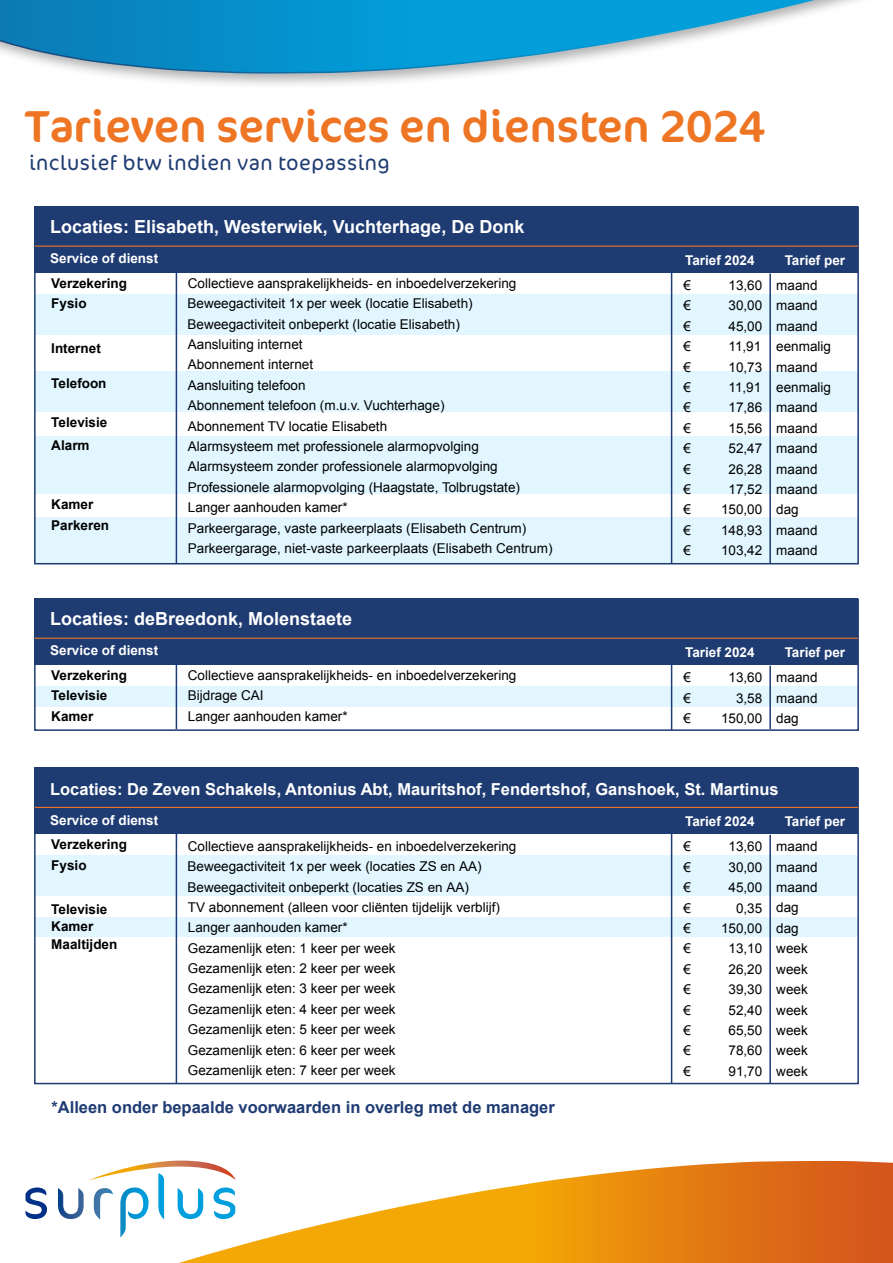
<style>
.page{position:relative;width:893px;height:1263px;background:#fff}
.page>*{position:absolute;margin:0;border:0;box-sizing:border-box;transform-origin:0 0}
.t1{font:45px "Cocon";color:#ee7523}
.t2{font:300 21px "Cocon OT";letter-spacing:.02em;color:#1e3b72}
.t3{font:700 18px "Arial";color:#fff}
.t4{font:700 16.5px "Arial";color:#fff}
.t5{font:700 16.5px "Arial";color:#1e3b72}
.t6{font:13.5px/20.4px "Arial";color:#000}
.t7{font:700 13.5px/20.4px "Arial";color:#000}
.t8{font:700 13.5px "Arial";color:#fff}
</style>
<div class="page">
<svg style="left:26px;top:1160px;width:165px;height:77px"></svg>
<svg style="left:179px;top:1161px;width:714px;height:102px"></svg>
<svg style="left:107px;top:0;width:752px;height:85px"></svg>
<svg style="left:93px;top:0;width:722px;height:74px"></svg>
<svg style="left:0;top:0;width:809px;height:72px"></svg>
<div style="left:35px;top:517px;width:823px;height:47px;background:#e1f6ff"></div>
<div style="left:35px;top:294px;width:823px;height:41px;background:#e1f6ff"></div>
<div style="left:35px;top:371px;width:823px;height:40px;background:#e1f6ff"></div>
<div style="left:35px;top:436px;width:823px;height:58px;background:#e1f6ff"></div>
<div style="left:35px;top:206px;width:823px;height:66px;background:#1e3b72"></div>
<div style="left:34px;top:206px;width:825px;height:358px;border:2px solid #1e3b72"></div>
<hr style="left:35px;top:246px;width:823px;height:1px;background:#ee7523">
<hr style="left:176px;top:272px;width:1px;height:292px;background:#1f3c72">
<hr style="left:671px;top:272px;width:1px;height:292px;background:#1f3c72">
<hr style="left:769px;top:274px;width:2px;height:290px;background:#1f3c72">
<div style="left:35px;top:686px;width:823px;height:21px;background:#e1f6ff"></div>
<div style="left:35px;top:598px;width:823px;height:66px;background:#1e3b72"></div>
<div style="left:34px;top:598px;width:825px;height:133px;border:2px solid #1f3c72"></div>
<hr style="left:35px;top:638px;width:823px;height:1px;background:#ee7523">
<hr style="left:176px;top:664px;width:1px;height:65px;background:#1f3c72">
<hr style="left:671px;top:655px;width:1px;height:75px;background:#1f3c72">
<hr style="left:769px;top:666px;width:2px;height:63px;background:#1f3c72">
<div style="left:35px;top:855px;width:823px;height:41px;background:#e1f6ff"></div>
<div style="left:35px;top:917px;width:823px;height:19px;background:#e1f6ff"></div>
<div style="left:35px;top:767px;width:823px;height:67px;background:#1e3b72"></div>
<div style="left:34px;top:768px;width:825px;height:316px;border:2px solid #1f3c72"></div>
<hr style="left:35px;top:807px;width:823px;height:1px;background:#ee7523">
<hr style="left:176px;top:834px;width:1px;height:249px;background:#1f3c72">
<hr style="left:671px;top:834px;width:1px;height:249px;background:#1f3c72">
<hr style="left:769px;top:835px;width:2px;height:248px;background:#1f3c72">
<h1 class="t1" style="left:25px;top:100px;width:743px">Tarieven services en diensten 2024</h1>
<h2 class="t2" style="left:29px;top:150px;width:362px">inclusief btw indien van toepassing</h2>
<h3 class="t3" style="left:50px;top:215px;width:476px">Locaties: Elisabeth, Westerwiek, Vuchterhage, De Donk</h3>
<p class="t8" style="left:50px;top:250px;width:110px">Service of dienst</p>
<p class="t7" style="left:51px;top:273px;width:77px">Verzekering<br>Fysio</p>
<p class="t7" style="left:51px;top:338px;width:51px">Internet</p>
<p class="t7" style="left:51px;top:374px;width:57px">Telefoon</p>
<p class="t7" style="left:51px;top:410px;width:58px;line-height:23.4px">Televisie<br>Alarm</p>
<p class="t8" style="left:685px;top:251px;width:71px">Tarief 2024</p>
<p class="t8" style="left:785px;top:251px;width:62px">Tarief per</p>
<p class="t6" style="left:188px;top:273px;width:366px">Collectieve aansprakelijkheids- en inboedelverzekering Beweegactiviteit 1x per week (locatie Elisabeth)<br>Beweegactiviteit onbeperkt (locatie Elisabeth)<br>Aansluiting internet<br>Abonnement internet<br>Aansluiting telefoon<br>Abonnement telefoon (m.u.v. Vuchterhage)<br>Abonnement TV locatie Elisabeth<br>Alarmsysteem met professionele alarmopvolging Alarmsysteem zonder professionele alarmopvolging Professionele alarmopvolging (Haagstate, Tolbrugstate)<br>Langer aanhouden kamer*<br>Parkeergarage, vaste parkeerplaats (Elisabeth Centrum)<br>Parkeergarage, niet-vaste parkeerplaats (Elisabeth Centrum)</p>
<p class="t6" style="left:683px;top:275px;width:9px">€</p>
<p class="t6" style="left:728px;top:275px;width:35px">13,60</p>
<p class="t6" style="left:776px;top:275px;width:56px">maand maand maand eenmalig maand eenmalig maand maand maand maand maand dag maand maand</p>
<p class="t6" style="left:683px;top:296px;width:9px">€</p>
<p class="t6" style="left:728px;top:296px;width:35px">30,00</p>
<p class="t6" style="left:683px;top:316px;width:9px">€</p>
<p class="t6" style="left:728px;top:316px;width:35px">45,00</p>
<p class="t6" style="left:683px;top:336px;width:9px">€</p>
<p class="t6" style="left:728px;top:336px;width:34px">11,91</p>
<p class="t6" style="left:683px;top:357px;width:9px">€</p>
<p class="t6" style="left:728px;top:357px;width:35px">10,73</p>
<p class="t6" style="left:683px;top:377px;width:9px">€</p>
<p class="t6" style="left:728px;top:377px;width:34px">11,91</p>
<p class="t6" style="left:683px;top:398px;width:9px">€</p>
<p class="t6" style="left:728px;top:398px;width:35px">17,86</p>
<p class="t6" style="left:683px;top:418px;width:9px">€</p>
<p class="t6" style="left:728px;top:418px;width:35px">15,56</p>
<p class="t6" style="left:683px;top:438px;width:9px">€</p>
<p class="t6" style="left:728px;top:438px;width:35px">52,47</p>
<p class="t6" style="left:683px;top:459px;width:9px">€</p>
<p class="t6" style="left:728px;top:459px;width:35px">26,28</p>
<p class="t6" style="left:683px;top:479px;width:9px">€</p>
<p class="t6" style="left:728px;top:479px;width:35px">17,52</p>
<p class="t6" style="left:683px;top:500px;width:9px">€</p>
<p class="t6" style="left:721px;top:500px;width:43px">150,00</p>
<p class="t6" style="left:683px;top:520px;width:9px">€</p>
<p class="t6" style="left:721px;top:520px;width:43px">148,93</p>
<p class="t6" style="left:683px;top:540px;width:9px">€</p>
<p class="t6" style="left:721px;top:540px;width:43px">103,42</p>
<p class="t7" style="left:51px;top:495px;width:59px">Kamer<br>Parkeren</p>
<h3 class="t3" style="left:50px;top:607px;width:304px">Locaties: deBreedonk, Molenstaete</h3>
<p class="t8" style="left:50px;top:642px;width:110px">Service of dienst</p>
<p class="t7" style="left:51px;top:665px;width:77px">Verzekering<br>Televisie<br>Kamer</p>
<p class="t8" style="left:685px;top:643px;width:71px">Tarief 2024</p>
<p class="t8" style="left:785px;top:643px;width:62px">Tarief per</p>
<p class="t6" style="left:188px;top:665px;width:330px">Collectieve aansprakelijkheids- en inboedelverzekering<br>Bijdrage CAI<br>Langer aanhouden kamer*</p>
<p class="t6" style="left:683px;top:667px;width:9px">€</p>
<p class="t6" style="left:728px;top:667px;width:35px">13,60</p>
<p class="t6" style="left:776px;top:667px;width:43px;text-align:justify">maand maand dag</p>
<p class="t6" style="left:683px;top:688px;width:9px">€</p>
<p class="t6" style="left:736px;top:688px;width:28px">3,58</p>
<p class="t6" style="left:683px;top:708px;width:9px">€</p>
<p class="t6" style="left:721px;top:708px;width:43px">150,00</p>
<p class="t4" style="left:50px;top:778px;width:730px">Locaties: De Zeven Schakels, Antonius Abt, Mauritshof, Fendertshof, Ganshoek, St. Martinus</p>
<p class="t8" style="left:50px;top:811px;width:110px">Service of dienst</p>
<p class="t7" style="left:51px;top:835px;width:77px">Verzekering<br>Fysio</p>
<p class="t7" style="left:51px;top:901px;width:68px;line-height:17.4px">Televisie<br>Kamer<br>Maaltijden</p>
<p class="t8" style="left:685px;top:812px;width:71px">Tarief 2024</p>
<p class="t8" style="left:785px;top:812px;width:62px">Tarief per</p>
<p class="t6" style="left:188px;top:836px;width:330px">Collectieve aansprakelijkheids- en inboedelverzekering Beweegactiviteit 1x per week (locaties ZS en AA)<br>Beweegactiviteit onbeperkt (locaties ZS en AA)<br>TV abonnement (alleen voor cliënten tijdelijk verblijf)<br>Langer aanhouden kamer*<br>Gezamenlijk eten: 1 keer per week<br>Gezamenlijk eten: 2 keer per week<br>Gezamenlijk eten: 3 keer per week<br>Gezamenlijk eten: 4 keer per week<br>Gezamenlijk eten: 5 keer per week<br>Gezamenlijk eten: 6 keer per week<br>Gezamenlijk eten: 7 keer per week</p>
<p class="t6" style="left:683px;top:836px;width:9px">€</p>
<p class="t6" style="left:728px;top:836px;width:35px">13,60</p>
<p class="t6" style="left:776px;top:836px;width:43px">maand maand maand dag dag week week week week week week week</p>
<p class="t6" style="left:683px;top:857px;width:9px">€</p>
<p class="t6" style="left:728px;top:857px;width:35px">30,00</p>
<p class="t6" style="left:683px;top:877px;width:9px">€</p>
<p class="t6" style="left:728px;top:877px;width:35px">45,00</p>
<p class="t6" style="left:683px;top:898px;width:9px">€</p>
<p class="t6" style="left:736px;top:898px;width:28px">0,35</p>
<p class="t6" style="left:683px;top:918px;width:9px">€</p>
<p class="t6" style="left:721px;top:918px;width:43px">150,00</p>
<p class="t6" style="left:683px;top:938px;width:9px">€</p>
<p class="t6" style="left:728px;top:938px;width:35px">13,10</p>
<p class="t6" style="left:683px;top:959px;width:9px">€</p>
<p class="t6" style="left:728px;top:959px;width:35px">26,20</p>
<p class="t6" style="left:683px;top:979px;width:9px">€</p>
<p class="t6" style="left:728px;top:979px;width:35px">39,30</p>
<p class="t6" style="left:683px;top:1000px;width:9px">€</p>
<p class="t6" style="left:728px;top:1000px;width:35px">52,40</p>
<p class="t6" style="left:683px;top:1020px;width:9px">€</p>
<p class="t6" style="left:728px;top:1020px;width:35px">65,50</p>
<p class="t6" style="left:683px;top:1040px;width:9px">€</p>
<p class="t6" style="left:728px;top:1040px;width:35px">78,60</p>
<p class="t6" style="left:683px;top:1061px;width:9px">€</p>
<p class="t6" style="left:728px;top:1061px;width:35px">91,70</p>
<p class="t5" style="left:51px;top:1097px;width:505px">*Alleen onder bepaalde voorwaarden in overleg met de manager</p>
</div>
